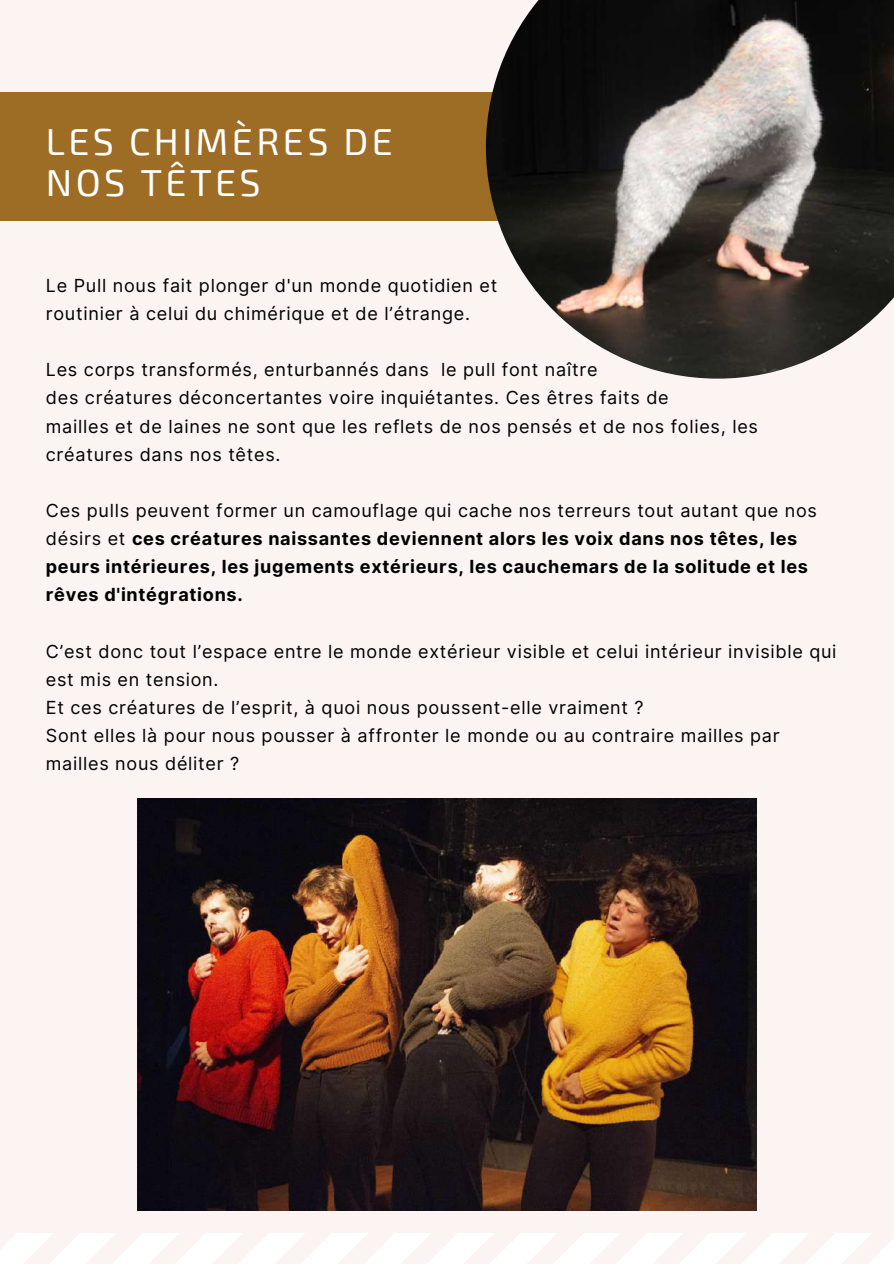
<style>
.page{position:relative;width:894px;height:1264px;background:#fff}
.page>*{position:absolute;margin:0;border:0;box-sizing:border-box;transform-origin:0 0}
.t1{font:37.5px/41.7px "Exo 2";letter-spacing:.09em;color:#fff}
.t2{font:18px/28.2px "Inter";letter-spacing:.04em;color:#000}
.t3{font:700 18px/28.2px "Inter";letter-spacing:.04em;color:#000}
.s1{font-weight:400}
</style>
<div class="page">
<div style="left:0;top:0;width:893px;height:1263px;background:#fcf3f3"></div>
<svg style="left:0;top:1233px;width:893px;height:30px"></svg>
<div style="left:0;top:92px;width:893px;height:129px;background:#9d6c25"></div>
<img style="left:486px;top:0;width:407px;height:378px">
<img style="left:138px;top:798px;width:618px;height:412px">
<h1 class="t1" style="left:46px;top:119px;width:348px">LES CHIMÈRES DE<br>NOS TÊTES</h1>
<p class="t2" style="left:46px;top:271px;width:453px">Le Pull nous fait plonger d'un monde quotidien et routinier à celui du chimérique et de l’étrange.</p>
<p class="t2" style="left:46px;top:355px;width:713px">Les corps transformés, enturbannés dans le pull font naître<br>des créatures déconcertantes voire inquiétantes. Ces êtres faits de<br>mailles et de laines ne sont que les reflets de nos pensés et de nos folies, les créatures dans nos têtes.</p>
<p class="t3" style="left:46px;top:496px;width:772px"><span class="s1">Ces pulls peuvent former un camouflage qui cache nos terreurs tout autant que nos désirs et</span> ces créatures naissantes deviennent alors les voix dans nos têtes, les peurs intérieures, les jugements extérieurs, les cauchemars de la solitude et les rêves d'intégrations.</p>
<p class="t2" style="left:46px;top:637px;width:792px">C’est donc tout l’espace entre le monde extérieur visible et celui intérieur invisible qui est mis en tension.<br>Et ces créatures de l’esprit, à quoi nous poussent-elle vraiment ?<br>Sont elles là pour nous pousser à affronter le monde ou au contraire mailles par mailles nous déliter ?</p>
</div>
